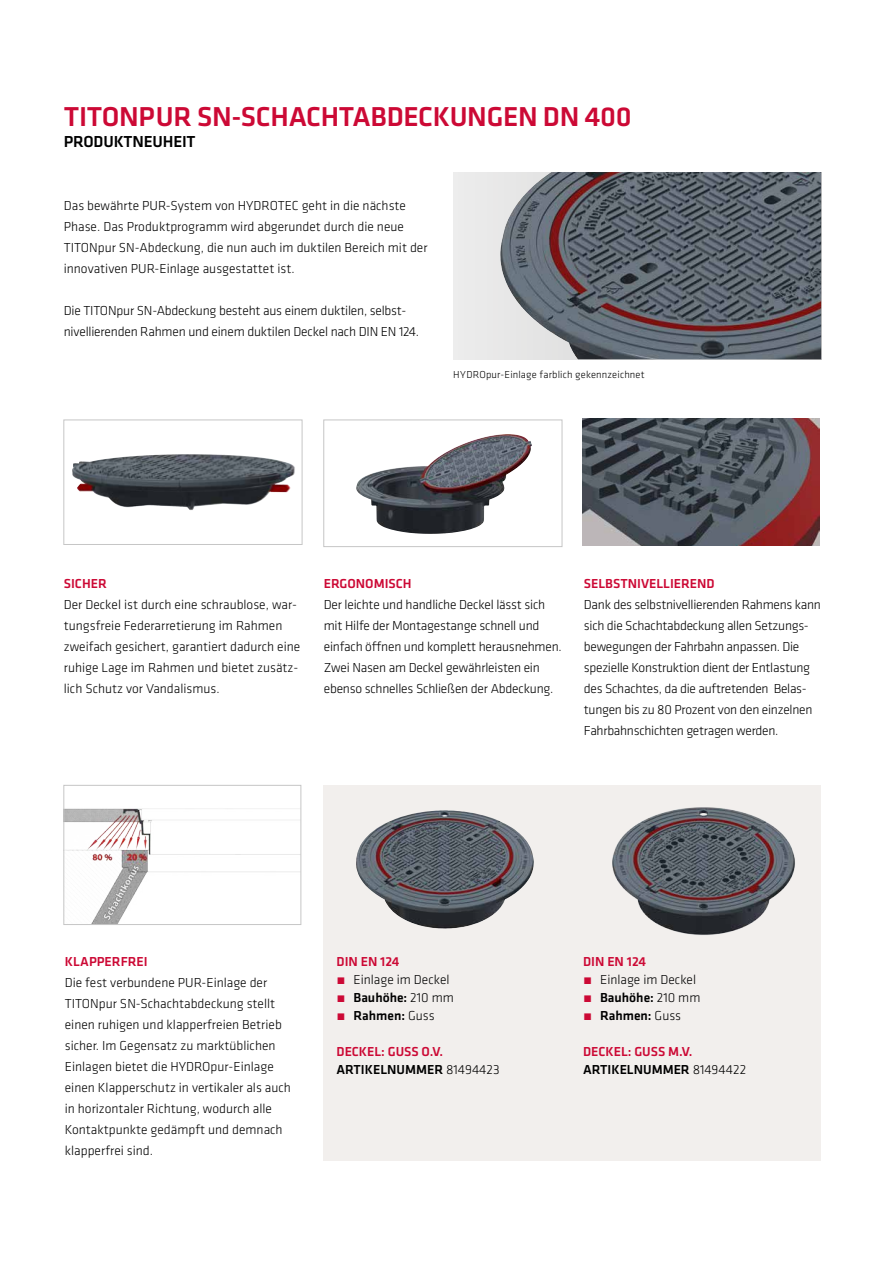
<style>
.page{position:relative;width:885px;height:1263px;background:#fff}
.page>*{position:absolute;margin:0;border:0;box-sizing:border-box;transform-origin:0 0}
.t1{font:500 27px "GC Klavika Head";letter-spacing:-.01em;color:#cc0935}
.t2{font:500 16.5px "GC Klavika Fein";letter-spacing:-.01em;color:#000}
.t3{font:300 13.5px/21px "GC Klavika";color:#000}
.t4{font:300 13.5px/21px "GC Klavika";letter-spacing:-.02em;color:#000}
.t5{font:500 13.5px/18px "GC Klavika Fein";color:#cc0935}
.t6{font:500 13.5px/18px "GC Klavika Fein";color:#000}
.t7{font:300 10.5px "GC Klavika";letter-spacing:.015em;color:#000}
.s1{color:#cc0935}
.s2{font-family:"GC Klavika";font-weight:300;color:#cc0935}
.s3{font-family:"GC Klavika";font-weight:300}
.s4{color:#000}
.s5{font-family:"GC Klavika";font-weight:300;color:#000}
</style>
<div class="page">
<div style="left:324px;top:785px;width:497px;height:376px;background:#f2efed"></div>
<img style="left:356px;top:434px;width:152px;height:100px">
<div style="left:323px;top:420px;width:239px;height:127px;border:1px solid #c6c6c6"></div>
<div style="left:453px;top:172px;width:368px;height:187px;background:#eaeaea"></div>
<img style="left:500px;top:172px;width:321px;height:187px">
<img style="left:72px;top:454px;width:120px;height:53px">
<div style="left:63px;top:420px;width:239px;height:125px;border:1px solid #c6c6c6"></div>
<img style="left:65px;top:808px;width:234px;height:115px">
<div style="left:63px;top:785px;width:238px;height:140px;border:1px solid #c6c6c6"></div>
<img style="left:583px;top:419px;width:236px;height:126px">
<img style="left:356px;top:810px;width:178px;height:119px">
<img style="left:612px;top:807px;width:183px;height:128px">
<h1 class="t1" style="left:64px;top:97px;width:569px">TITONPUR SN-SCHACHTABDECKUNGEN DN 400</h1>
<p class="t2" style="left:64px;top:130px;width:133px">PRODUKTNEUHEIT</p>
<p class="t3" style="left:64px;top:195px;width:365px">Das bewährte PUR-System von HYDROTEC geht in die nächste Phase. Das Produktprogramm wird abgerundet durch die neue TITONpur SN-Abdeckung, die nun auch im duktilen Bereich mit der innovativen PUR-Einlage ausgestattet ist.</p>
<p class="t3" style="left:64px;top:300px;width:357px">Die TITONpur SN-Abdeckung besteht aus einem duktilen, selbst&shy;nivellierenden Rahmen und einem duktilen Deckel nach DIN EN 124.</p>
<p class="t7" style="left:453px;top:368px;width:193px">HYDROpur-Einlage farblich gekennzeichnet</p>
<p class="t5" style="left:64px;top:574px;width:45px">SICHER</p>
<p class="t3" style="left:64px;top:594px;width:238px">Der Deckel ist durch eine schraublose, war&shy;tungsfreie Federarretierung im Rahmen zweifach gesichert, garantiert dadurch eine ruhige Lage im Rahmen und bietet zusätz&shy;lich Schutz vor Vandalismus.</p>
<p class="t5" style="left:324px;top:574px;width:89px">ERGONOMISCH</p>
<p class="t3" style="left:324px;top:594px;width:239px">Der leichte und handliche Deckel lässt sich mit Hilfe der Montagestange schnell und einfach öffnen und komplett herausnehmen.<br>Zwei Nasen am Deckel gewährleisten ein ebenso schnelles Schließen der Abdeckung.</p>
<p class="t5" style="left:584px;top:574px;width:132px">SELBSTNIVELLIEREND</p>
<p class="t4" style="left:584px;top:594px;width:238px">Dank des selbstnivellierenden Rahmens kann sich die Schachtabdeckung allen Setzungs&shy;bewegungen der Fahrbahn anpassen. Die spezielle Konstruktion dient der Entlastung des Schachtes, da die auftretenden Belas&shy;tungen bis zu 80 Prozent von den einzelnen Fahrbahnschichten getragen werden.</p>
<p class="t5" style="left:65px;top:952px;width:84px">KLAPPERFREI</p>
<p class="t3" style="left:65px;top:972px;width:227px">Die fest verbundene PUR-Einlage der TITONpur SN-Schachtabdeckung stellt einen ruhigen und klapperfreien Betrieb sicher. Im Gegensatz zu marktüblichen Einlagen bietet die HYDROpur-Einlage einen Klapperschutz in vertikaler als auch in horizontaler Richtung, wodurch alle Kontaktpunkte gedämpft und demnach klapperfrei sind.</p>
<p class="t5" style="left:336px;top:952px;width:64px">DIN EN 124</p>
<p class="t3" style="left:336px;top:969px;width:115px"><span class="s1">́</span> Einlage im Deckel</p>
<p class="t6" style="left:336px;top:988px;width:119px"><span class="s2">́</span> Bauhöhe: <span class="s3">210 mm </span><span class="s2">́</span> Rahmen: <span class="s3">Guss</span></p>
<p class="t5" style="left:336px;top:1042px;width:165px">DECKEL: GUSS O.V.<br><span class="s4">ARTIKELNUMMER</span> <span class="s5">81494423</span></p>
<p class="t5" style="left:583px;top:952px;width:64px">DIN EN 124</p>
<p class="t3" style="left:583px;top:969px;width:115px"><span class="s1">́</span> Einlage im Deckel</p>
<p class="t6" style="left:583px;top:988px;width:119px"><span class="s2">́</span> Bauhöhe: <span class="s3">210 mm </span><span class="s2">́</span> Rahmen: <span class="s3">Guss</span></p>
<p class="t5" style="left:583px;top:1042px;width:165px">DECKEL: GUSS M.V.<br><span class="s4">ARTIKELNUMMER</span> <span class="s5">81494422</span></p>
</div>
